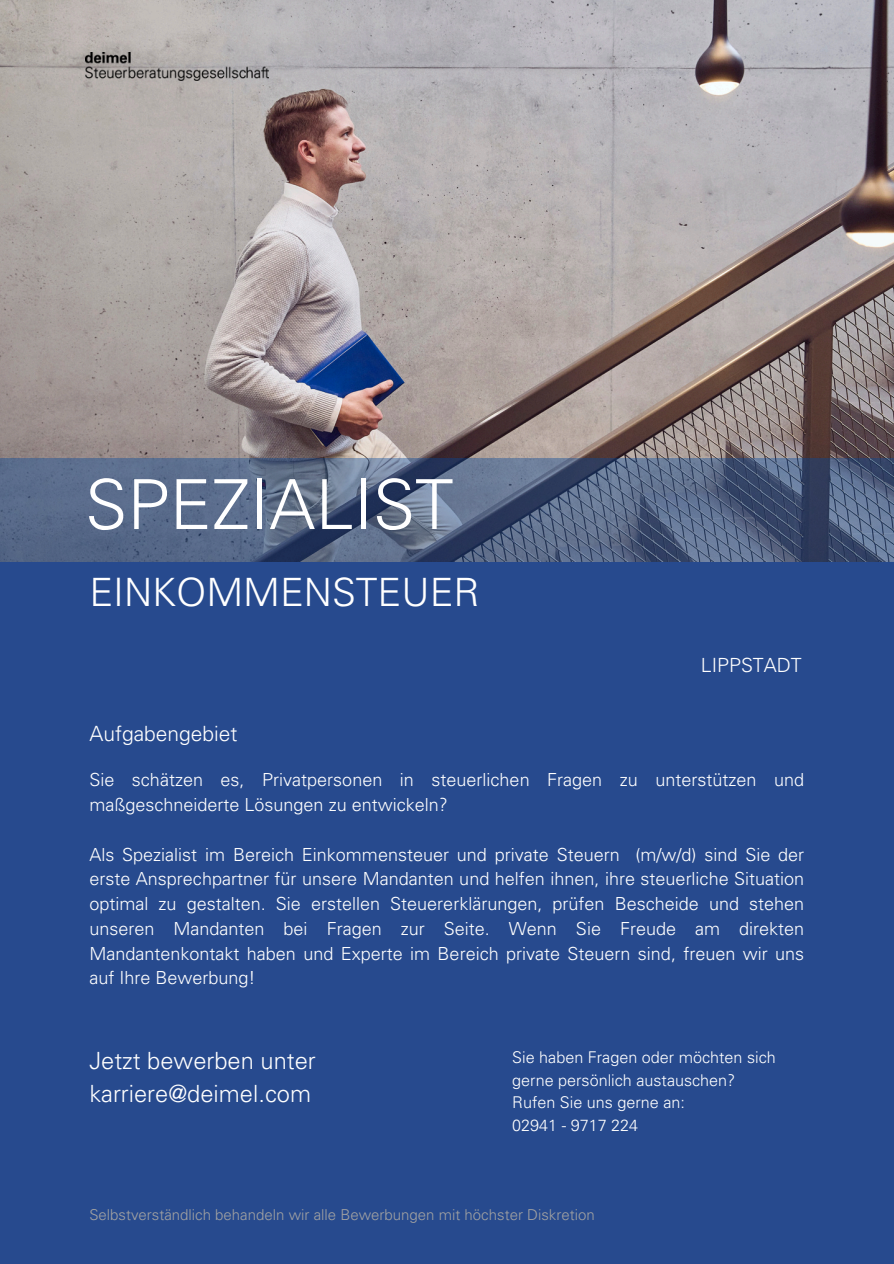
<style>
.page{position:relative;width:894px;height:1264px;background:#fff}
.page>*{position:absolute;margin:0;border:0;box-sizing:border-box;transform-origin:0 0}
.t1{font:300 69px "Univers LT Std";color:#fff}
.t2{font:300 39px "Univers LT Std";color:#fff}
.t3{font:300 23.7px/32.7px "Univers LT Std";color:#fff}
.t4{font:300 21px "Univers LT Std";color:#fff}
.t5{font:300 19.5px "Univers LT Std";color:#fff}
.t6{font:300 18px/24.8px "Univers LT Std";color:#fff}
.t7{font:300 16.2px/22.5px "Univers LT Std";color:#fff}
.t8{font:300 15px "Univers LT Std";color:#a2a2a2}
</style>
<div class="page">
<div style="left:0;top:0;width:893px;height:1263px;background:#274a8e"></div>
<img style="left:0;top:0;width:893px;height:458px">
<svg style="left:0;top:458px;width:893px;height:103px;background:#536482"></svg>
<img style="left:85px;top:53px;width:183px;height:28px">
<h2 class="t1" style="left:85px;top:479px;width:370px">SPEZIALIST</h2>
<p class="t2" style="left:89px;top:578px;width:391px">EINKOMMENSTEUER</p>
<h4 class="t4" style="left:89px;top:726px;width:150px">Aufgabengebiet</h4>
<h5 class="t5" style="left:700px;top:657px;width:102px">LIPPSTADT</h5>
<p class="t6" style="left:89px;top:770px;width:716px">Sie schätzen es, Privatpersonen in steuerlichen Fragen zu unterstützen und maßgeschneiderte Lösungen zu entwickeln?</p>
<h1 class="t6" style="left:89px;top:844px;width:716px;text-align:justify">Als Spezialist im Bereich Einkommensteuer und private Steuern (m/w/d) sind Sie der erste Ansprechpartner für unsere Mandanten und helfen ihnen, ihre steuerliche Situation optimal zu gestalten. Sie erstellen Steuererklärungen, prüfen Bescheide und stehen unseren Mandanten bei Fragen zur Seite. Wenn Sie Freude am direkten Mandantenkontakt haben und Experte im Bereich private Steuern sind, freuen wir uns auf Ihre Bewerbung!</h1>
<h6 class="t3" style="left:89px;top:1047px;width:228px">Jetzt bewerben unter karriere@deimel.com</h6>
<h6 class="t7" style="left:512px;top:1048px;width:265px">Sie haben Fragen oder möchten sich gerne persönlich austauschen?</h6>
<h3 class="t7" style="left:512px;top:1093px;width:174px">Rufen Sie uns gerne an:</h3>
<p class="t7" style="left:512px;top:1115px;width:127px">02941 - 9717 224</p>
<p class="t8" style="left:89px;top:1208px;width:506px">Selbstverständlich behandeln wir alle Bewerbungen mit höchster Diskretion</p>
</div>
